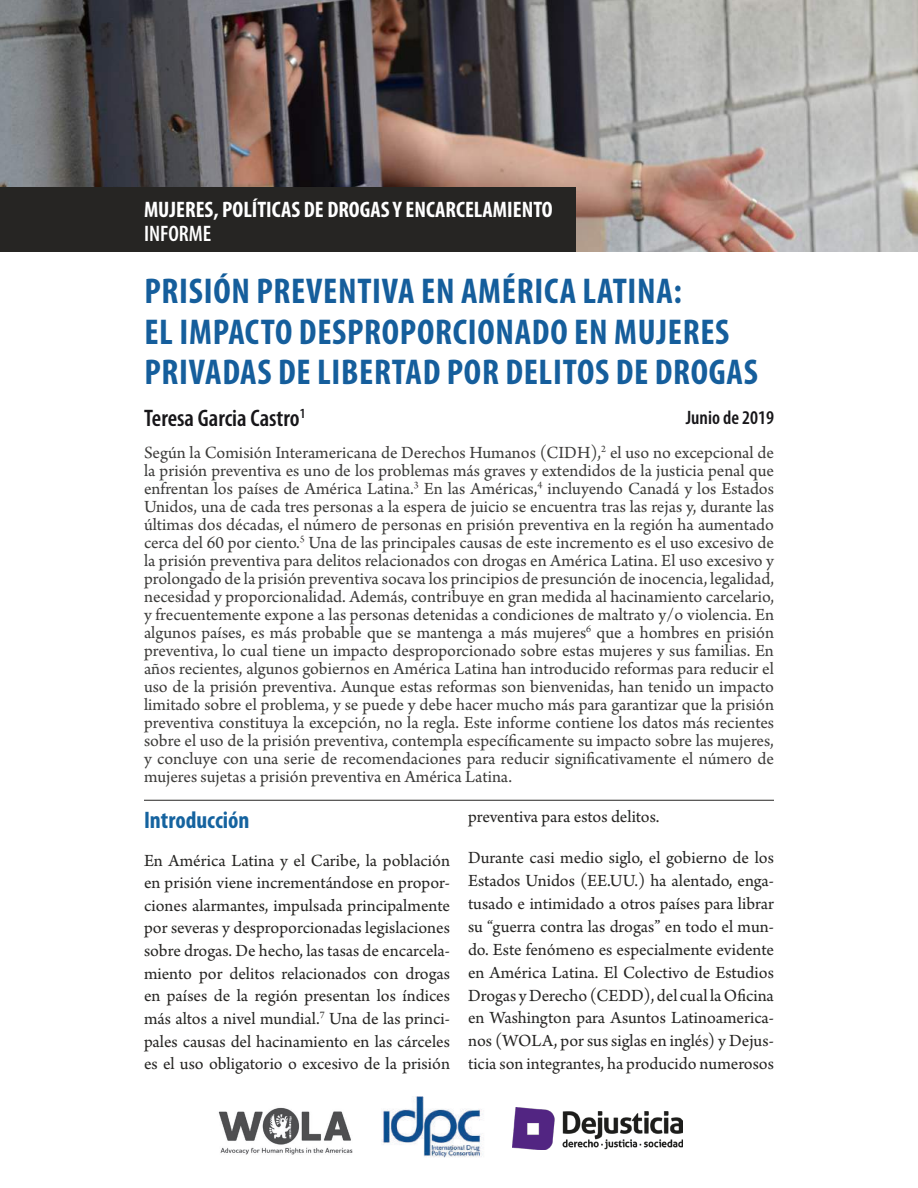
<style>
.page{position:relative;width:918px;height:1188px;background:#fff}
.page>*{position:absolute;margin:0;border:0;box-sizing:border-box;transform-origin:0 0}
.t1{font:700 condensed 36px/40.5px "Myriad Pro";letter-spacing:.02em;color:#155e9c}
.t2{font:600 condensed 24px "Myriad Pro";color:#171619}
.t3{font:700 condensed 24px "Myriad Pro";color:#15639f}
.t4{font:700 condensed 22.5px "Myriad Pro";color:#fff}
.t5{font:600 condensed 22.5px "Myriad Pro";color:#fff}
.t6{font:600 condensed 19.5px "Myriad Pro";color:#171619}
.t7{font:18px/18px "Arno Pro";letter-spacing:-.005em;color:#262523;text-align:justify}
</style>
<div class="page">
<hr style="left:144px;top:800px;width:630px;height:1px;background:#262523">
<img style="left:0;top:0;width:918px;height:252px">
<div style="left:0;top:188px;width:576px;height:64px;background:#262523"></div>
<img style="left:382px;top:1096px;width:101px;height:62px">
<img style="left:513px;top:1107px;width:169px;height:42px">
<img style="left:218px;top:1107px;width:135px;height:48px">
<p class="t4" style="left:144px;top:197px;width:410px">MUJERES, POLÍTICAS DE DROGAS Y ENCARCELAMIENTO</p>
<p class="t5" style="left:144px;top:219px;width:69px">INFORME</p>
<h1 class="t1" style="left:144px;top:271px;width:615px">PRISIÓN PREVENTIVA EN AMÉRICA LATINA:<br>EL IMPACTO DESPROPORCIONADO EN MUJERES<br>PRIVADAS DE LIBERTAD POR DELITOS DE DROGAS</h1>
<h2 class="t2" style="left:144px;top:403px;width:163px">Teresa Garcia Castro<sup>1</sup></h2>
<p class="t6" style="left:686px;top:405px;width:90px">Junio de 2019</p>
<p class="t7" style="left:144px;top:444px;width:632px">Según la Comisión Interamericana de Derechos Humanos (CIDH),<sup>2</sup> el uso no excepcional de la prisión preventiva es uno de los problemas más graves y extendidos de la justicia penal que enfrentan los países de América Latina.<sup>3</sup> En las Américas,<sup>4</sup> incluyendo Canadá y los Estados Unidos, una de cada tres personas a la espera de juicio se encuentra tras las rejas y, durante las últimas dos décadas, el número de personas en prisión preventiva en la región ha aumentado cerca del 60 por ciento.<sup>5</sup> Una de las principales causas de este incremento es el uso excesivo de la prisión preventiva para delitos relacionados con drogas en América Latina. El uso excesivo y prolongado de la prisión preventiva socava los principios de presunción de inocencia, legalidad, necesidad y proporcionalidad. Además, contribuye en gran medida al hacinamiento carcelario, y frecuentemente expone a las personas detenidas a condiciones de maltrato y/o violencia. En algunos países, es más probable que se mantenga a más mujeres<sup>6</sup> que a hombres en prisión preventiva, lo cual tiene un impacto desproporcionado sobre estas mujeres y sus familias. En años recientes, algunos gobiernos en América Latina han introducido reformas para reducir el uso de la prisión preventiva. Aunque estas reformas son bienvenidas, han tenido un impacto limitado sobre el problema, y se puede y debe hacer mucho más para garantizar que la prisión preventiva constituya la excepción, no la regla. Este informe contiene los datos más recientes sobre el uso de la prisión preventiva, contempla específicamente su impacto sobre las mujeres, y concluye con una serie de recomendaciones para reducir significativamente el número de mujeres sujetas a prisión preventiva en América Latina.</p>
<h2 class="t3" style="left:144px;top:807px;width:107px">Introducción</h2>
<p class="t7" style="left:144px;top:850px;width:308px;line-height:22.6px">En América Latina y el Caribe, la población en prisión viene incrementándose en propor&shy;ciones alarmantes, impulsada principalmente por severas y desproporcionadas legislaciones sobre drogas. De hecho, las tasas de encarcela&shy;miento por delitos relacionados con drogas en países de la región presentan los índices más altos a nivel mundial.<sup>7</sup> Una de las princi&shy;pales causas del hacinamiento en las cárceles es el uso obligatorio o excesivo de la prisión</p>
<p class="t7" style="left:468px;top:809px;width:193px">preventiva para estos delitos.</p>
<p class="t7" style="left:468px;top:847px;width:308px;line-height:23px">Durante casi medio siglo, el gobierno de los Estados Unidos (EE.UU.) ha alentado, enga&shy;tusado e intimidado a otros países para librar su “guerra contra las drogas” en todo el mun&shy;do. Este fenómeno es especialmente evidente en América Latina. El Colectivo de Estudios Drogas y Derecho (CEDD), del cual la Oficina en Washington para Asuntos Latinoamerica&shy;nos (WOLA, por sus siglas en inglés) y Dejus&shy;ticia son integrantes, ha producido numerosos</p>
</div>
